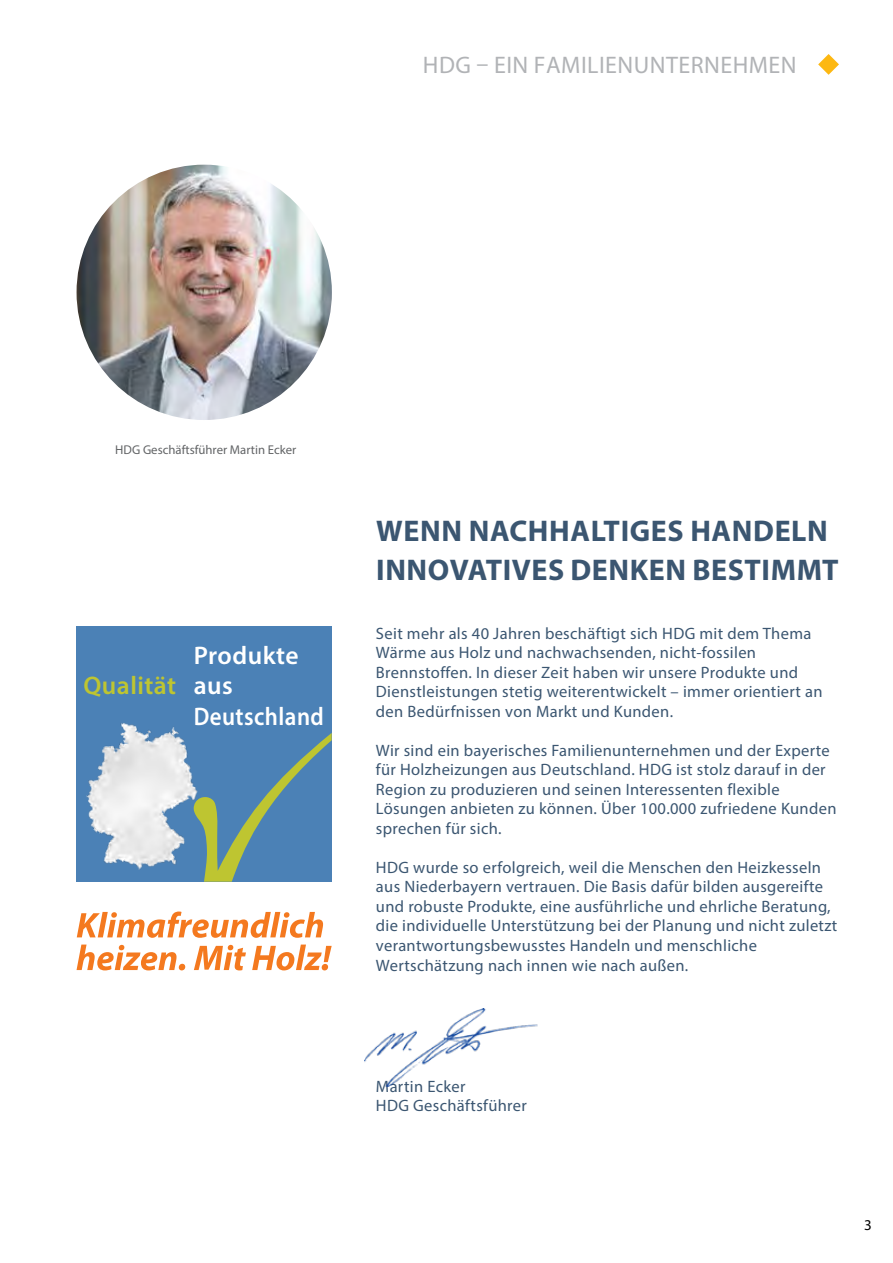
<style>
.page{position:relative;width:893px;height:1263px;background:#fff}
.page>*{position:absolute;margin:0;border:0;box-sizing:border-box;transform-origin:0 0}
.t1{font:700 30px/39px "Myriad Pro";letter-spacing:.02em;color:#3b5671}
.t2{font:600 25.5px/30.6px "Myriad Pro";letter-spacing:.02em;color:#fff}
.t3{font:600 25.5px "Myriad Pro";letter-spacing:.02em;color:#bec531}
.t4{font:24px "Myriad Pro";letter-spacing:.02em;color:#b1b3b6}
.t5{font:16.5px/19.5px "Myriad Pro";letter-spacing:.02em;color:#3b5671}
.t6{font:15px "Myriad Pro";color:#000}
.t7{font:12.75px "Myriad Pro";color:#626466}
</style>
<div class="page">
<img style="left:77px;top:165px;width:255px;height:255px;border-radius:128px">
<svg style="left:818px;top:54px;width:21px;height:21px"></svg>
<img style="left:364px;top:1009px;width:174px;height:78px">
<div style="left:77px;top:626px;width:255px;height:256px;background:#4b81b6"></div>
<img style="left:86px;top:723px;width:108px;height:147px">
<svg style="left:194px;top:733px;width:138px;height:149px"></svg>
<svg style="left:77px;top:944px;width:255px;height:26px"></svg>
<svg style="left:77px;top:911px;width:246px;height:27px"></svg>
<h3 class="t4" style="left:423px;top:50px;width:375px">HDG – EIN FAMILIENUNTERNEHMEN</h3>
<p class="t7" style="left:115px;top:442px;width:183px">HDG Geschäftsführer Martin Ecker</p>
<h2 class="t3" style="left:83px;top:669px;width:94px">Qualität</h2>
<h2 class="t2" style="left:194px;top:639px;width:132px">Produkte aus<br>Deutschland</h2>
<h1 class="t1" style="left:376px;top:510px;width:464px">WENN NACHHALTIGES HANDELN<br>INNOVATIVES DENKEN BESTIMMT</h1>
<p class="t5" style="left:376px;top:623px;width:448px">Seit mehr als 40 Jahren beschäftigt sich HDG mit dem Thema Wärme aus Holz und nachwachsenden, nicht-fossilen Brennstoffen. In dieser Zeit haben wir unsere Produkte und Dienstleistungen stetig weiterentwickelt – immer orientiert an den Bedürfnissen von Markt und Kunden.</p>
<p class="t5" style="left:376px;top:740px;width:462px">Wir sind ein bayerisches Familienunternehmen und der Experte für Holzheizungen aus Deutschland. HDG ist stolz darauf in der Region zu produzieren und seinen Interessenten flexible Lösungen anbieten zu können. Über 100.000 zufriedene Kunden sprechen für sich.</p>
<p class="t5" style="left:376px;top:857px;width:463px">HDG wurde so erfolgreich, weil die Menschen den Heizkesseln aus Niederbayern vertrauen. Die Basis dafür bilden ausgereifte und robuste Produkte, eine ausführliche und ehrliche Beratung, die individuelle Unterstützung bei der Planung und nicht zuletzt verantwortungsbewusstes Handeln und menschliche Wertschätzung nach innen wie nach außen.</p>
<p class="t5" style="left:376px;top:1076px;width:152px">Martin Ecker<br>HDG Geschäftsführer</p>
<p class="t6" style="left:864px;top:1215px;width:9px">3</p>
</div>
